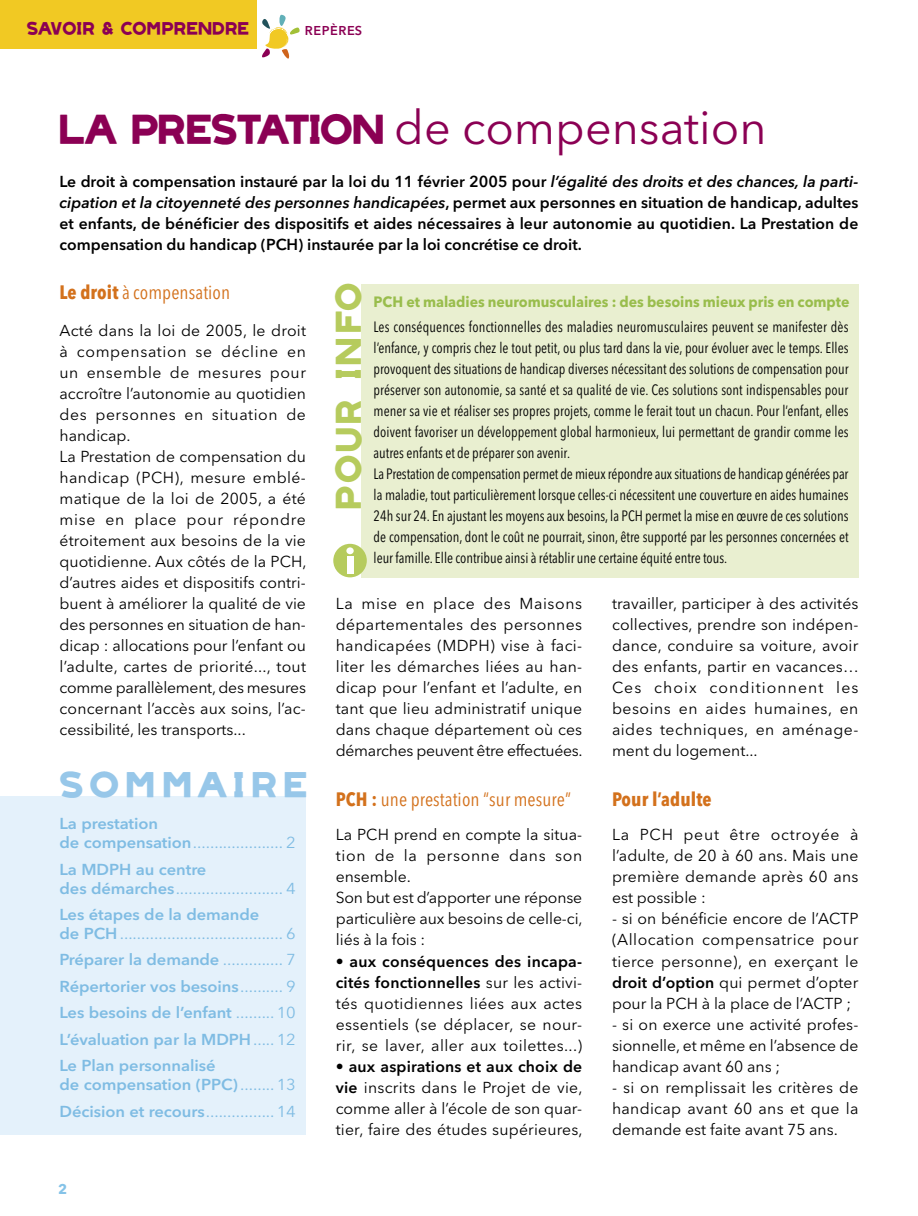
<style>
.page{position:relative;width:918px;height:1216px;background:#fff}
.page>*{position:absolute;margin:0;border:0;box-sizing:border-box;transform-origin:0 0}
.t1{font:47.25px "Avenir Next LT Pro";color:#8b0054}
.t2{font:700 28px "AFM Telethon";letter-spacing:.1em;color:#b6cb5d}
.t3{font:700 28px "AFM Telethon";letter-spacing:.23em;color:#97c7e9;scale:1.05 1}
.t4{font:condensed 19.25px "Avenir Next LT Pro";letter-spacing:.005em;color:#d3711c}
.t5{font:700 condensed 19.25px "Avenir Next LT Pro";letter-spacing:.005em;color:#d3711c}
.t6{font:15.75px/21px "Avenir Next LT Pro";color:#000;text-align:justify}
.t7{font:600 15.75px/21px "Avenir Next LT Pro";color:#000;text-align:justify}
.t8{font:600 15.75px/26.4px "Avenir Next LT Pro";letter-spacing:-.005em;color:#7fbce3;scale:1.05 1}
.t9{font:15.75px/18.9px "Avenir Next LT Pro";color:#7fbce3;scale:1.05 1}
.t10{font:condensed 14.88px/21px "Avenir Next LT Pro";color:#000;scale:.95 1}
.t11{font:700 14.88px "Avenir Next LT Pro";color:#99bd4c;scale:.95 1}
.t12{font:700 14px "AFM Telethon";letter-spacing:.04em;color:#8b0054}
.t13{font:700 14px "Avenir Next LT Pro";color:#85c3e8}
.t14{font:600 12.78px "Avenir Next LT Pro";letter-spacing:.04em;color:#8b0054}
.s1{font-family:"AFM Telethon";font-weight:700;font-size:32.38px}
.s2{font-style:italic}
.s3{font-weight:700}
.s4{font-weight:400}
.s5{font-weight:600}
</style>
<div class="page">
<div style="left:0;top:0;width:256px;height:48px;background:#f1c923"></div>
<svg style="left:262px;top:15px;width:38px;height:44px"></svg>
<div style="left:341px;top:284px;width:517px;height:293px;background:#e9efd0"></div>
<div style="left:328px;top:283px;width:33px;height:306px;background:#fff"></div>
<div style="left:333px;top:544px;width:34px;height:33px;background:#b6cb5d;border-radius:50%"></div>
<div style="left:346px;top:547px;width:8px;height:7px;background:#fff;border-radius:50%"></div>
<div style="left:347px;top:556px;width:6px;height:17px;background:#fff"></div>
<div style="left:0;top:796px;width:306px;height:338px;background:#e4f1fb"></div>
<p class="t12" style="left:27px;top:23px;width:224px">SAVOIR &amp; COMPRENDRE</p>
<p class="t14" style="left:305px;top:25px;width:59px">REPÈRES</p>
<h1 class="t1" style="left:60px;top:108px;width:708px"><span class="s1">LA PRESTATION</span> de compensation</h1>
<p class="t7" style="left:60px;top:172px;width:800px">Le droit à compensation instauré par la loi du 11 février 2005 pour <span class="s2">l’égalité des droits et des chances, la parti&shy;cipation et la citoyenneté des personnes handicapées</span>, permet aux personnes en situation de handicap, adultes et enfants, de bénéficier des dispositifs et aides nécessaires à leur autonomie au quotidien. La Prestation de compensation du handicap (PCH) instaurée par la loi concrétise ce droit.</p>
<p class="t4" style="left:60px;top:284px;width:172px"><span class="s3">Le droit</span> à compensation</p>
<p class="t6" style="left:60px;top:321px;width:248px;text-align:left">Acté dans la loi de 2005, le droit à compensation se décline en un ensemble de mesures pour accroître l’autonomie au quotidien des personnes en situation de handicap.<br>La Prestation de compensation du handicap (PCH), mesure emblé&shy;matique de la loi de 2005, a été mise en place pour répondre étroitement aux besoins de la vie quotidienne. Aux côtés de la PCH, d’autres aides et dispositifs contri&shy;buent à améliorer la qualité de vie des personnes en situation de han&shy;dicap : allocations pour l’enfant ou l’adulte, cartes de priorité..., tout comme parallèlement, des mesures concernant l’accès aux soins, l’ac&shy;cessibilité, les transports...</p>
<h2 class="t3" style="left:60px;top:773px;width:237px">SOMMAIRE</h2>
<p class="t8" style="left:60px;top:815px;width:227px;line-height:18.9px">La prestation<br>de compensation <span class="s4">..................... 2</span></p>
<p class="t8" style="left:60px;top:861px;width:227px;line-height:18.9px">La MDPH au centre<br>des démarches <span class="s4">......................... 4</span></p>
<p class="t9" style="left:60px;top:906px;width:227px"><span class="s5">Les étapes de la demande<br>de PCH</span> ...................................... 6</p>
<p class="t8" style="left:60px;top:948px;width:227px;text-align:justify">Préparer la demande <span class="s4">.............. 7<br></span>Répertorier vos besoins <span class="s4">.......... 9<br></span>Les besoins de l’enfant <span class="s4">......... 10<br></span>L’évaluation par la MDPH <span class="s4">..... 12<br></span>Le Plan personnalisé</p>
<p class="t8" style="left:60px;top:1072px;width:227px">de compensation (PPC) <span class="s4">........ 13<br></span>Décision et recours <span class="s4">................ 14</span></p>
<p class="t13" style="left:58px;top:1183px;width:11px">2</p>
<h2 class="t2" style="left:338px;top:508px;width:227px;rotate:-90deg">POUR INFO</h2>
<p class="t11" style="left:373px;top:296px;width:502px">PCH et maladies neuromusculaires : des besoins mieux pris en compte</p>
<p class="t10" style="left:373px;top:317px;width:501px">Les conséquences fonctionnelles des maladies neuromusculaires peuvent se manifester dès l’enfance, y compris chez le tout petit, ou plus tard dans la vie, pour évoluer avec le temps. Elles provoquent des situations de handicap diverses nécessitant des solutions de compensation pour préserver son autonomie, sa santé et sa qualité de vie. Ces solutions sont indispensables pour mener sa vie et réaliser ses propres projets, comme le ferait tout un chacun. Pour l’enfant, elles doivent favoriser un développement global harmonieux, lui permettant de grandir comme les autres enfants et de préparer son avenir.<br>La Prestation de compensation permet de mieux répondre aux situations de handicap générées par la maladie, tout particulièrement lorsque celles-ci nécessitent une couverture en aides humaines 24h sur 24. En ajustant les moyens aux besoins, la PCH permet la mise en œuvre de ces solutions de compensation, dont le coût ne pourrait, sinon, être supporté par les personnes concernées et leur famille. Elle contribue ainsi à rétablir une certaine équité entre tous.</p>
<p class="t6" style="left:336px;top:594px;width:248px">La mise en place des Maisons départementales des personnes handicapées (MDPH) vise à faci&shy;liter les démarches liées au han&shy;dicap pour l’enfant et l’adulte, en tant que lieu administratif unique dans chaque département où ces démarches peuvent être effectuées.</p>
<p class="t4" style="left:336px;top:791px;width:237px"><span class="s3">PCH :</span> une prestation “sur mesure”</p>
<p class="t6" style="left:336px;top:825px;width:248px;text-align:left">La PCH prend en compte la situa&shy;tion de la personne dans son ensemble.<br>Son but est d’apporter une réponse particulière aux besoins de celle-ci, liés à la fois :</p>
<p class="t6" style="left:336px;top:951px;width:248px">• <span class="s5">aux conséquences des incapa&shy;cités fonctionnelles</span> sur les activi&shy;tés quotidiennes liées aux actes essentiels (se déplacer, se nour&shy;rir, se laver, aller aux toilettes...)</p>
<p class="t6" style="left:336px;top:1056px;width:248px">• <span class="s5">aux aspirations et aux choix de vie</span> inscrits dans le Projet de vie, comme aller à l’école de son quar&shy;tier, faire des études supérieures,</p>
<p class="t6" style="left:612px;top:594px;width:248px">travailler, participer à des activités collectives, prendre son indépen&shy;dance, conduire sa voiture, avoir des enfants, partir en vacances… Ces choix conditionnent les besoins en aides humaines, en aides techniques, en aménage&shy;ment du logement...</p>
<p class="t5" style="left:612px;top:791px;width:101px">Pour l’adulte</p>
<p class="t6" style="left:612px;top:825px;width:248px">La PCH peut être octroyée à l’adulte, de 20 à 60 ans. Mais une première demande après 60 ans est possible :</p>
<p class="t6" style="left:612px;top:909px;width:248px">- si on bénéficie encore de l’ACTP (Allocation compensatrice pour tierce personne), en exerçant le <span class="s5">droit d’option</span> qui permet d’opter pour la PCH à la place de l’ACTP ;</p>
<p class="t6" style="left:612px;top:1014px;width:248px">- si on exerce une activité profes&shy;sionnelle, et même en l’absence de handicap avant 60 ans ;</p>
<p class="t6" style="left:612px;top:1077px;width:248px">- si on remplissait les critères de handicap avant 60 ans et que la demande est faite avant 75 ans.</p>
</div>
